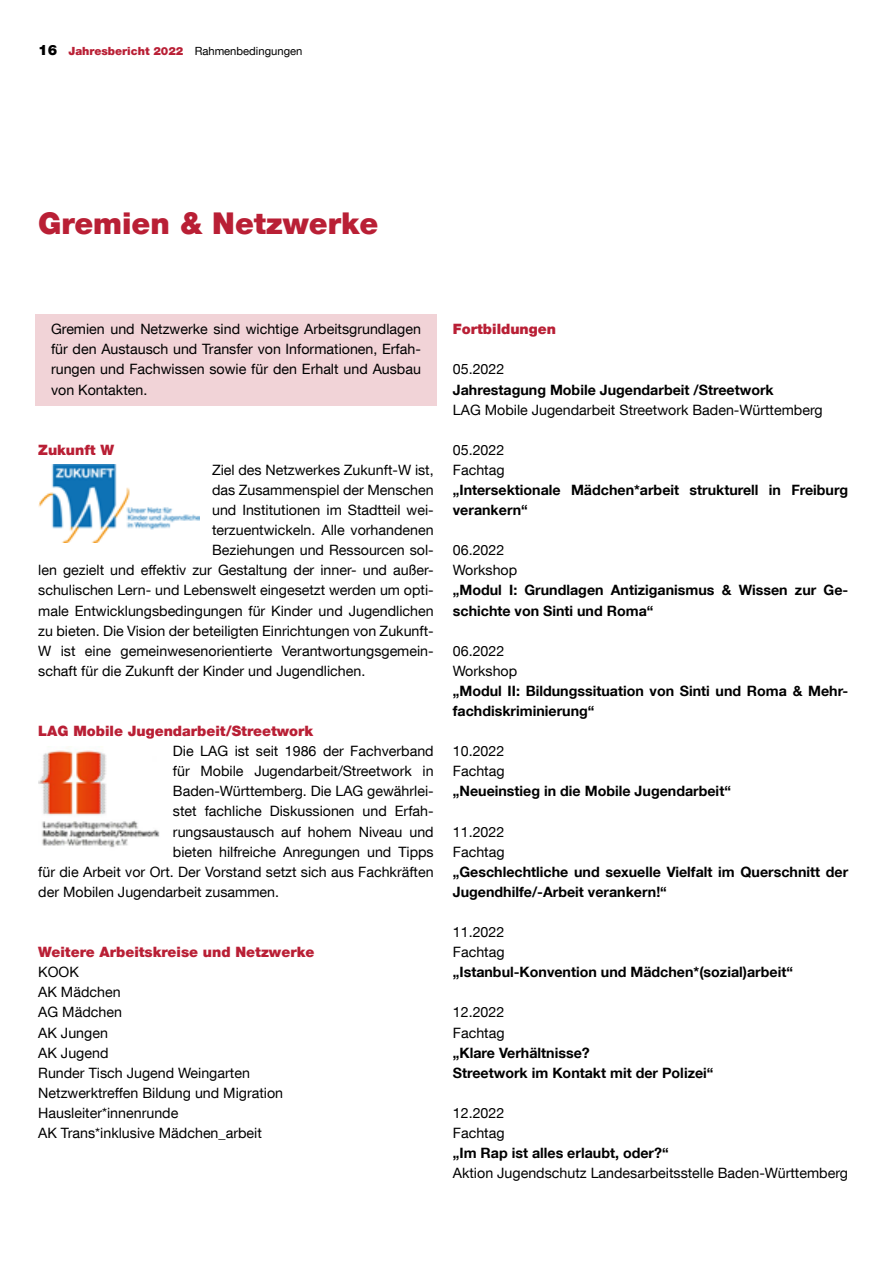
<style>
.page{position:relative;width:893px;height:1263px;background:#fff}
.page>*{position:absolute;margin:0;border:0;box-sizing:border-box;transform-origin:0 0}
.Head_15_auf_16_74{font:900 30px "Helvetica Neue LT Com";color:#b91f35}
.Copy_9_5_auf_13_394{font:14.25px/20.1px "Helvetica Neue LT Com";color:#000;text-align:justify}
.Copy_9_5_auf_13_394-2{font:700 14.25px/20.1px "Helvetica Neue LT Com";color:#000}
.Copy_9_5_auf_13_394-3{font:900 14.25px "Helvetica Neue LT Com";color:#b91f35}
.Copy_8_5_auf_11_16{font:900 11.25px "Helvetica Neue LT Com";color:#b91f35}
.s1{font-size:14.25px;color:#000}
.s2{font-weight:400;color:#000}
</style>
<div class="page">
<div style="left:35px;top:314px;width:402px;height:92px;background:#f1d3d7"></div>
<img style="left:38px;top:464px;width:161px;height:78px">
<img style="left:38px;top:746px;width:122px;height:102px">
<p class="Copy_8_5_auf_11_16" style="left:38px;top:44px;width:266px"><span class="s1">16</span> Jahresbericht 2022 <span class="s2">Rahmenbedingungen</span></p>
<p class="Head_15_auf_16_74" style="left:38px;top:205px;width:342px">Gremien &amp; Netzwerke</p>
<p class="Copy_9_5_auf_13_394" style="left:51px;top:319px;width:371px">Gremien und Netzwerke sind wichtige Arbeitsgrundlagen für den Austausch und Transfer von Informationen, Erfah&shy;rungen und Fachwissen sowie für den Erhalt und Ausbau von Kontakten.</p>
<p class="Copy_9_5_auf_13_394-3" style="left:38px;top:441px;width:77px">Zukunft W</p>
<p class="Copy_9_5_auf_13_394" style="left:212px;top:459px;width:223px">Ziel des Netzwerkes Zukunft-W ist,</p>
<p class="Copy_9_5_auf_13_394" style="left:212px;top:479px;width:223px">das Zusammenspiel der Menschen</p>
<p class="Copy_9_5_auf_13_394" style="left:212px;top:500px;width:223px">und Institutionen im Stadtteil wei-</p>
<p class="Copy_9_5_auf_13_394" style="left:212px;top:520px;width:223px">terzuentwickeln. Alle vorhandenen</p>
<p class="Copy_9_5_auf_13_394" style="left:212px;top:540px;width:223px">Beziehungen und Ressourcen sol-</p>
<p class="Copy_9_5_auf_13_394" style="left:38px;top:560px;width:397px">len gezielt und effektiv zur Gestaltung der inner- und außer-</p>
<p class="Copy_9_5_auf_13_394" style="left:38px;top:580px;width:397px">schulischen Lern- und Lebenswelt eingesetzt werden um opti-</p>
<p class="Copy_9_5_auf_13_394" style="left:38px;top:600px;width:397px">male Entwicklungsbedingungen für Kinder und Jugendlichen</p>
<p class="Copy_9_5_auf_13_394" style="left:38px;top:620px;width:397px">zu bieten. Die Vision der beteiligten Einrichtungen von Zukunft-</p>
<p class="Copy_9_5_auf_13_394" style="left:38px;top:640px;width:397px">W ist eine gemeinwesenorientierte Verantwortungsgemein-</p>
<p class="Copy_9_5_auf_13_394" style="left:38px;top:660px;width:329px">schaft für die Zukunft der Kinder und Jugendlichen.</p>
<p class="Copy_9_5_auf_13_394-3" style="left:38px;top:722px;width:276px">LAG Mobile Jugendarbeit/Streetwork</p>
<p class="Copy_9_5_auf_13_394" style="left:173px;top:741px;width:262px">Die LAG ist seit 1986 der Fachverband</p>
<p class="Copy_9_5_auf_13_394" style="left:173px;top:761px;width:262px">für Mobile Jugendarbeit/Streetwork in</p>
<p class="Copy_9_5_auf_13_394" style="left:173px;top:781px;width:262px">Baden-Württemberg. Die LAG gewährlei-</p>
<p class="Copy_9_5_auf_13_394" style="left:173px;top:801px;width:262px">stet fachliche Diskussionen und Erfah-</p>
<p class="Copy_9_5_auf_13_394" style="left:173px;top:821px;width:262px">rungsaustausch auf hohem Niveau und</p>
<p class="Copy_9_5_auf_13_394" style="left:173px;top:841px;width:262px">bieten hilfreiche Anregungen und Tipps</p>
<p class="Copy_9_5_auf_13_394" style="left:38px;top:861px;width:397px">für die Arbeit vor Ort. Der Vorstand setzt sich aus Fachkräften</p>
<p class="Copy_9_5_auf_13_394" style="left:38px;top:881px;width:242px">der Mobilen Jugendarbeit zusammen.</p>
<p class="Copy_9_5_auf_13_394-3" style="left:38px;top:943px;width:278px">Weitere Arbeitskreise und Netzwerke</p>
<p class="Copy_9_5_auf_13_394" style="left:38px;top:962px;width:42px">KOOK</p>
<p class="Copy_9_5_auf_13_394" style="left:38px;top:982px;width:84px">AK Mädchen</p>
<p class="Copy_9_5_auf_13_394" style="left:38px;top:1002px;width:85px">AG Mädchen</p>
<p class="Copy_9_5_auf_13_394" style="left:38px;top:1022px;width:71px">AK Jungen</p>
<p class="Copy_9_5_auf_13_394" style="left:38px;top:1042px;width:72px">AK Jugend</p>
<p class="Copy_9_5_auf_13_394" style="left:38px;top:1062px;width:213px">Runder Tisch Jugend Weingarten</p>
<p class="Copy_9_5_auf_13_394" style="left:38px;top:1082px;width:246px">Netzwerktreffen Bildung und Migration</p>
<p class="Copy_9_5_auf_13_394" style="left:38px;top:1102px;width:142px">Hausleiter*innenrunde</p>
<p class="Copy_9_5_auf_13_394" style="left:38px;top:1122px;width:225px">AK Trans*inklusive Mädchen_arbeit</p>
<p class="Copy_9_5_auf_13_394-3" style="left:453px;top:321px;width:105px">Fortbildungen</p>
<p class="Copy_9_5_auf_13_394" style="left:453px;top:359px;width:53px">05.2022</p>
<p class="Copy_9_5_auf_13_394-2" style="left:453px;top:379px;width:322px">Jahrestagung Mobile Jugendarbeit /Streetwork</p>
<p class="Copy_9_5_auf_13_394" style="left:453px;top:399px;width:371px">LAG Mobile Jugendarbeit Streetwork Baden-Württemberg</p>
<p class="Copy_9_5_auf_13_394" style="left:453px;top:439px;width:53px">05.2022</p>
<p class="Copy_9_5_auf_13_394" style="left:453px;top:459px;width:53px">Fachtag</p>
<p class="Copy_9_5_auf_13_394-2" style="left:453px;top:479px;width:397px">„Intersektionale Mädchen*arbeit strukturell in Freiburg verankern“</p>
<p class="Copy_9_5_auf_13_394" style="left:453px;top:540px;width:53px">06.2022</p>
<p class="Copy_9_5_auf_13_394" style="left:453px;top:560px;width:66px">Workshop</p>
<p class="Copy_9_5_auf_13_394-2" style="left:453px;top:580px;width:397px">„Modul I: Grundlagen Antiziganismus &amp; Wissen zur Ge&shy;schichte von Sinti und Roma“</p>
<p class="Copy_9_5_auf_13_394" style="left:453px;top:640px;width:53px">06.2022</p>
<p class="Copy_9_5_auf_13_394" style="left:453px;top:660px;width:66px">Workshop</p>
<p class="Copy_9_5_auf_13_394-2" style="left:453px;top:680px;width:397px">„Modul II: Bildungssituation von Sinti und Roma &amp; Mehr&shy;fachdiskriminierung“</p>
<p class="Copy_9_5_auf_13_394" style="left:453px;top:741px;width:53px">10.2022</p>
<p class="Copy_9_5_auf_13_394" style="left:453px;top:761px;width:53px">Fachtag</p>
<p class="Copy_9_5_auf_13_394-2" style="left:453px;top:781px;width:280px">„Neueinstieg in die Mobile Jugendarbeit“</p>
<p class="Copy_9_5_auf_13_394" style="left:453px;top:821px;width:53px">11.2022</p>
<p class="Copy_9_5_auf_13_394" style="left:453px;top:841px;width:53px">Fachtag</p>
<p class="Copy_9_5_auf_13_394-2" style="left:453px;top:861px;width:397px">„Geschlechtliche und sexuelle Vielfalt im Querschnitt der<br>Jugendhilfe/-Arbeit verankern!“</p>
<p class="Copy_9_5_auf_13_394" style="left:453px;top:921px;width:53px">11.2022</p>
<p class="Copy_9_5_auf_13_394" style="left:453px;top:942px;width:53px">Fachtag</p>
<p class="Copy_9_5_auf_13_394-2" style="left:453px;top:962px;width:342px">„Istanbul-Konvention und Mädchen*(sozial)arbeit“</p>
<p class="Copy_9_5_auf_13_394" style="left:453px;top:1002px;width:53px">12.2022</p>
<p class="Copy_9_5_auf_13_394" style="left:453px;top:1022px;width:53px">Fachtag</p>
<p class="Copy_9_5_auf_13_394-2" style="left:453px;top:1042px;width:138px">„Klare Verhältnisse?</p>
<p class="Copy_9_5_auf_13_394-2" style="left:453px;top:1062px;width:262px">Streetwork im Kontakt mit der Polizei“</p>
<p class="Copy_9_5_auf_13_394" style="left:453px;top:1102px;width:53px">12.2022</p>
<p class="Copy_9_5_auf_13_394" style="left:453px;top:1122px;width:53px">Fachtag</p>
<p class="Copy_9_5_auf_13_394-2" style="left:453px;top:1142px;width:217px">„Im Rap ist alles erlaubt, oder?“</p>
<p class="Copy_9_5_auf_13_394" style="left:453px;top:1163px;width:396px">Aktion Jugendschutz Landesarbeitsstelle Baden-Württemberg</p>
</div>
